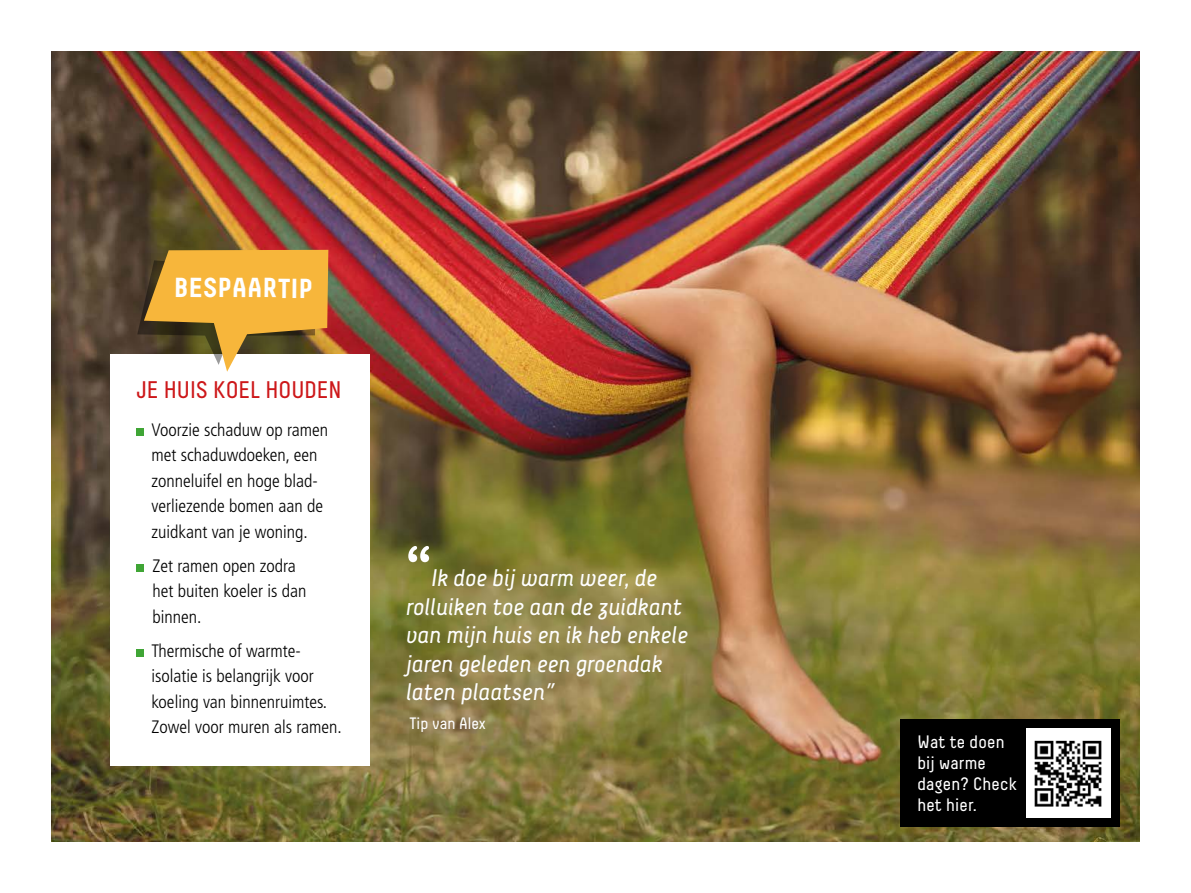
<style>
.page{position:relative;width:1191px;height:893px;background:#fff}
.page>*{position:absolute;margin:0;border:0;box-sizing:border-box;transform-origin:0 0}
.t1{font:55.5px "Arial Rounded MT Bold";color:#fff}
.t2{font:700 27.6px "Decima";color:#fff}
.t3{font:italic 24px/28.5px "Decima";color:#fff}
.t4{font:24px "Decima";color:#cd1719}
.t5{font:300 condensed 18px/25.5px "Frutiger LT Pro";color:#000}
.t6{font:18px/21px "Decima";letter-spacing:.01em;color:#fff}
.t7{font:16.5px "Decima";color:#fff}
</style>
<div class="page">
<img style="left:51px;top:51px;width:1089px;height:791px">
<div style="left:900px;top:719px;width:219px;height:108px;background:#000"></div>
<div style="left:1026px;top:728px;width:84px;height:90px;background:#fff"></div>
<div style="left:111px;top:354px;width:259px;height:411px;background:#fff"></div>
<div style="left:136px;top:428px;width:8px;height:8px;background:#3fa535"></div>
<div style="left:136px;top:564px;width:8px;height:8px;background:#3fa535"></div>
<div style="left:136px;top:649px;width:8px;height:8px;background:#3fa535"></div>
<svg style="left:137px;top:250px;width:191px;height:122px;background:#cca250"></svg>
<img style="left:1034px;top:740px;width:68px;height:67px">
<p class="t2" style="left:174px;top:270px;width:140px;rotate:1deg">BESPAARTIP</p>
<p class="t4" style="left:136px;top:376px;width:207px">JE HUIS KOEL HOUDEN</p>
<p class="t5" style="left:151px;top:417px;width:178px">Voorzie schaduw op ramen met schaduwdoeken, een zonneluifel en hoge blad&shy;verliezende bomen aan de zuidkant van je woning.</p>
<p class="t5" style="left:152px;top:553px;width:155px">Zet ramen open zodra het buiten koeler is dan binnen.</p>
<p class="t5" style="left:151px;top:638px;width:192px">Thermische of warmte&shy;isolatie is belangrijk voor koeling van binnenruimtes.<br>Zowel voor muren als ramen.</p>
<p class="t1" style="left:406px;top:534px;width:27px">“</p>
<p class="t3" style="left:406px;top:564px;width:283px;text-indent:25px">Ik doe bij warm weer, de rolluiken toe aan de zuidkant van mijn huis en ik heb enkele jaren geleden een groendak laten plaatsen”</p>
<p class="t7" style="left:409px;top:714px;width:78px">Tip van Alex</p>
<p class="t6" style="left:917px;top:731px;width:101px">Wat te doen bij warme dagen? Check het hier.</p>
</div>
